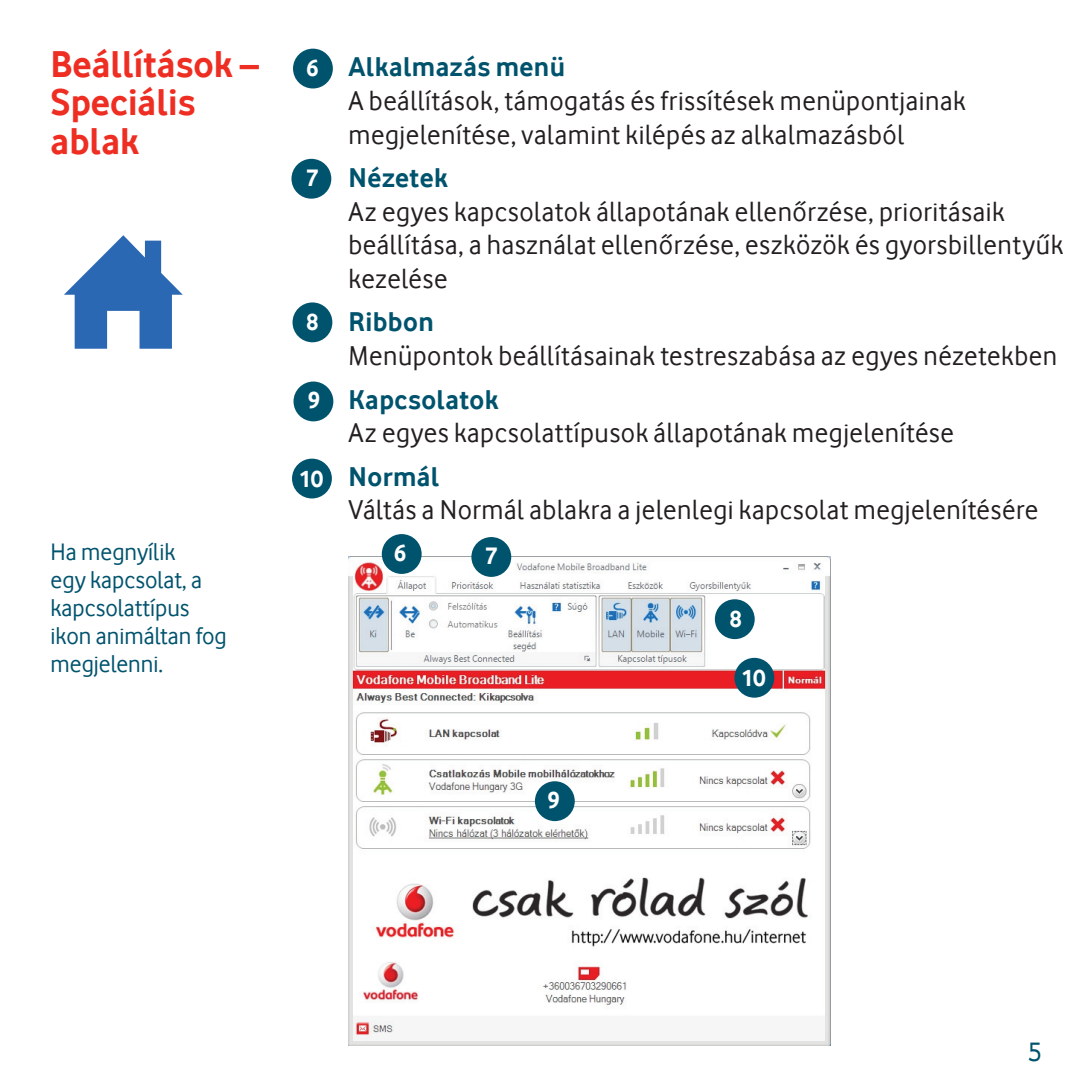
<style>
.page{position:relative;width:1092px;height:1092px;background:#fff}
.page>*{position:absolute;margin:0;border:0;box-sizing:border-box;transform-origin:0 0}
.t1{font:700 38.5px/38.5px "Vodafone Rg";color:#ee2e22}
.t2{font:28px/33.6px "Vodafone Rg";letter-spacing:.02em;color:#231f20}
.t3{font:700 28px "Vodafone Rg";letter-spacing:.015em;color:#00536d}
.t4{font:28px "Vodafone Rg";color:#00536d}
.t5{font:24.5px/28px "Vodafone Rg";color:#00536d}
.t6{font:700 24.5px "Vodafone Rg";color:#fff}
</style>
<div class="page">
<div style="left:293px;top:381px;width:40px;height:40px;background:#00536d;border-radius:50%"></div>
<div style="left:292px;top:302px;width:40px;height:40px;background:#00536d;border-radius:50%"></div>
<div style="left:292px;top:458px;width:40px;height:40px;background:#00536d;border-radius:50%"></div>
<div style="left:293px;top:49px;width:40px;height:39px;background:#00536d;border-radius:50%"></div>
<div style="left:291px;top:159px;width:40px;height:40px;background:#00536d;border-radius:50%"></div>
<img style="left:348px;top:556px;width:482px;height:489px">
<div style="left:382px;top:534px;width:39px;height:40px;background:#00536d;border-radius:50%"></div>
<div style="left:471px;top:537px;width:40px;height:40px;background:#00536d;border-radius:50%"></div>
<div style="left:714px;top:599px;width:40px;height:40px;background:#00536d;border-radius:50%"></div>
<div style="left:734px;top:657px;width:40px;height:40px;background:#00536d;border-radius:50%"></div>
<div style="left:535px;top:781px;width:39px;height:40px;background:#00536d;border-radius:50%"></div>
<svg style="left:64px;top:235px;width:119px;height:114px"></svg>
<h1 class="t1" style="left:51px;top:44px;width:210px">Beállítások –<br>Speciális ablak</h1>
<p class="t5" style="left:51px;top:537px;width:178px">Ha megnyílik<br>egy kapcsolat, a kapcsolattípus ikon animáltan fog megjelenni.</p>
<p class="t6" style="left:306px;top:54px;width:14px">6</p>
<p class="t6" style="left:306px;top:163px;width:14px">7</p>
<p class="t6" style="left:306px;top:308px;width:14px">8</p>
<p class="t6" style="left:308px;top:386px;width:14px">9</p>
<p class="t6" style="left:299px;top:464px;width:26px">10</p>
<p class="t3" style="left:348px;top:51px;width:218px">Alkalmazás menü</p>
<p class="t2" style="left:348px;top:83px;width:618px">A beállítások, támogatás és frissítések menüpontjainak megjelenítése, valamint kilépés az alkalmazásból</p>
<p class="t3" style="left:348px;top:162px;width:101px">Nézetek</p>
<p class="t2" style="left:348px;top:194px;width:716px">Az egyes kapcsolatok állapotának ellenőrzése, prioritásaik beállítása, a használat ellenőrzése, eszközök és gyorsbillentyűk kezelése</p>
<p class="t3" style="left:348px;top:306px;width:87px">Ribbon</p>
<p class="t2" style="left:348px;top:339px;width:710px">Menüpontok beállításainak testreszabása az egyes nézetekben</p>
<p class="t3" style="left:348px;top:383px;width:152px">Kapcsolatok</p>
<p class="t2" style="left:348px;top:416px;width:607px">Az egyes kapcsolattípusok állapotának megjelenítése</p>
<p class="t3" style="left:348px;top:460px;width:93px">Normál</p>
<p class="t2" style="left:348px;top:493px;width:691px">Váltás a Normál ablakra a jelenlegi kapcsolat megjelenítésére</p>
<p class="t6" style="left:394px;top:539px;width:14px">6</p>
<p class="t6" style="left:485px;top:541px;width:14px">7</p>
<p class="t6" style="left:729px;top:605px;width:14px">8</p>
<p class="t6" style="left:741px;top:663px;width:26px">10</p>
<p class="t6" style="left:547px;top:786px;width:14px">9</p>
<p class="t4" style="left:1027px;top:1036px;width:16px">5</p>
</div>
